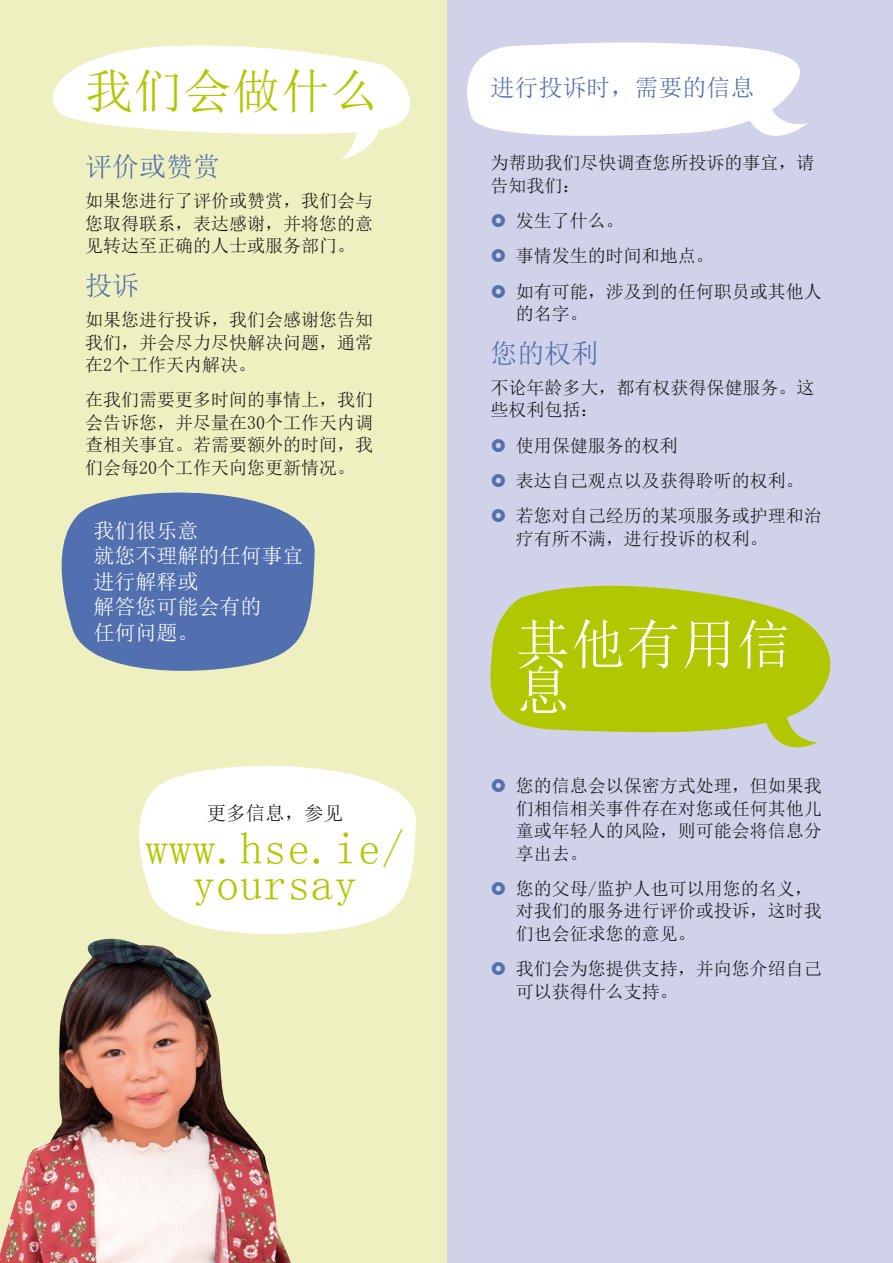
<style>
.page{position:relative;width:893px;height:1263px;background:#fff}
.page>*{position:absolute;margin:0;border:0;box-sizing:border-box;transform-origin:0 0}
.Head_1_-_green_-_web{font:54px/46.5px "Sim Sun";letter-spacing:.025em;color:#fff}
.Head_1_-_green_-_web-2{font:48px "Sim Sun";letter-spacing:.025em;color:#b1c800}
.Head_1_-_green_-_web-3{font:45px/36px "Sim Sun";letter-spacing:.025em;color:#b1c800;text-align:center}
.Head_2_-_blue_-_web{font:27px "Sim Sun";color:#5270b0}
.Head_2_-_blue_-_web-2{font:24px "Sim Sun";color:#5270b0}
.Body_-_web{font:21px/25.5px "Sim Sun";color:#fff}
.t1{font:19.5px "Sim Sun";color:#1a171c}
.Body_-_web-2{font:18px/22.5px "Sim Sun";color:#1a171c}
</style>
<div class="page">
<div style="left:442px;top:0;width:451px;height:1263px;background:#cfd2e8"></div>
<div style="left:0;top:0;width:446px;height:1263px;background:#eef0c0"></div>
<svg style="left:490px;top:585px;width:341px;height:148px;background:#b5c920"></svg>
<svg style="left:764px;top:706px;width:53px;height:42px"></svg>
<svg style="left:52px;top:45px;width:358px;height:115px"></svg>
<svg style="left:61px;top:492px;width:254px;height:179px;background:#6882b2"></svg>
<img style="left:0;top:939px;width:291px;height:324px">
<svg style="left:467px;top:42px;width:341px;height:94px;background:#f8f8fb"></svg>
<svg style="left:120px;top:766px;width:296px;height:175px;fill:#fff"></svg>
<h1 class="Head_1_-_green_-_web-2" style="left:85px;top:67px;width:296px">我们会做什么</h1>
<h2 class="Head_2_-_blue_-_web" style="left:85px;top:153px;width:136px">评价或赞赏</h2>
<p class="Body_-_web-2" style="left:85px;top:190px;width:289px;text-align:justify">如果您进行了评价或赞赏，我们会与您取得联系，表达感谢，并将您的意见转达至正确的人士或服务部门。</p>
<h2 class="Head_2_-_blue_-_web" style="left:85px;top:272px;width:55px">投诉</h2>
<p class="Body_-_web-2" style="left:85px;top:308px;width:289px;text-align:justify">如果您进行投诉，我们会感谢您告知我们，并会尽力尽快解决问题，通常在2个工作天内解决。</p>
<p class="Body_-_web-2" style="left:85px;top:389px;width:289px;text-align:justify">在我们需要更多时间的事情上，我们会告诉您，并尽量在30个工作天内调查相关事宜。若需要额外的时间，我们会每20个工作天向您更新情况。</p>
<p class="Body_-_web" style="left:94px;top:517px;width:211px">我们很乐意<br>就您不理解的任何事宜进行解释或<br>解答您可能会有的<br>任何问题。</p>
<p class="t1" style="left:207px;top:803px;width:138px">更多信息，参见</p>
<h1 class="Head_1_-_green_-_web-3" style="left:146px;top:830px;width:260px">www.hse.ie/ yoursay</h1>
<h2 class="Head_2_-_blue_-_web-2" style="left:490px;top:75px;width:265px">进行投诉时，需要的信息</h2>
<p class="Body_-_web-2" style="left:490px;top:152px;width:325px">为帮助我们尽快调查您所投诉的事宜，请告知我们：</p>
<p class="Body_-_web-2" style="left:516px;top:209px;width:109px">发生了什么。</p>
<p class="Body_-_web-2" style="left:516px;top:245px;width:199px">事情发生的时间和地点。</p>
<p class="Body_-_web-2" style="left:516px;top:280px;width:307px">如有可能，涉及到的任何职员或其他人的名字。</p>
<h2 class="Head_2_-_blue_-_web" style="left:490px;top:340px;width:109px">您的权利</h2>
<p class="Body_-_web-2" style="left:490px;top:376px;width:325px">不论年龄多大，都有权获得保健服务。这些权利包括：</p>
<p class="Body_-_web-2" style="left:516px;top:434px;width:163px">使用保健服务的权利</p>
<p class="Body_-_web-2" style="left:516px;top:469px;width:289px">表达自己观点以及获得聆听的权利。</p>
<p class="Body_-_web-2" style="left:516px;top:504px;width:307px">若您对自己经历的某项服务或护理和治疗有所不满，进行投诉的权利。</p>
<h1 class="Head_1_-_green_-_web" style="left:516px;top:621px;width:277px">其他有用信息</h1>
<p class="Body_-_web-2" style="left:516px;top:774px;width:308px;text-align:justify">您的信息会以保密方式处理，但如果我们相信相关事件存在对您或任何其他儿童或年轻人的风险，则可能会将信息分享出去。</p>
<p class="Body_-_web-2" style="left:516px;top:877px;width:308px">您的父母/监护人也可以用您的名义，对我们的服务进行评价或投诉，这时我们也会征求您的意见。</p>
<p class="Body_-_web-2" style="left:516px;top:957px;width:307px">我们会为您提供支持，并向您介绍自己可以获得什么支持。</p>
</div>
